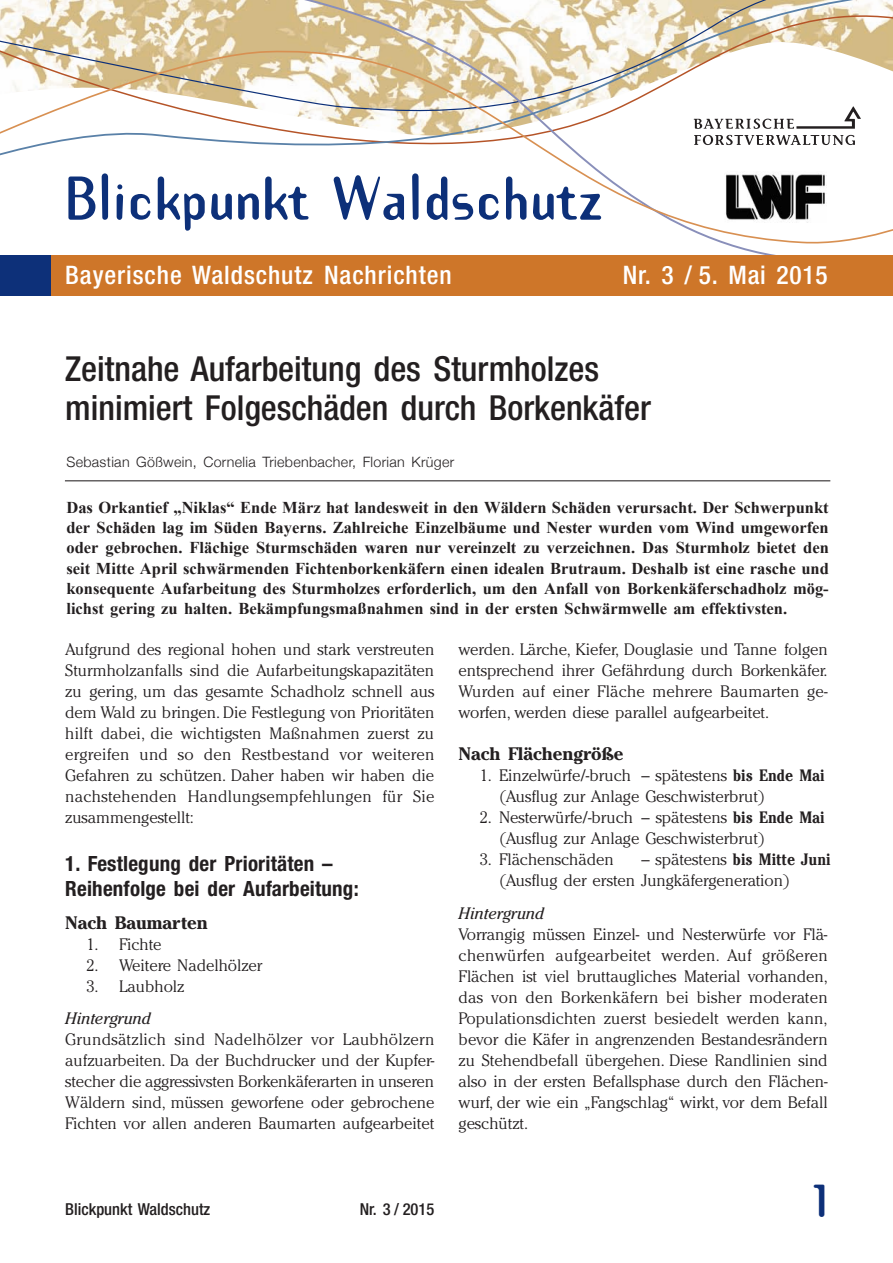
<style>
.page{position:relative;width:893px;height:1263px;background:#fff}
.page>*{position:absolute;margin:0;border:0;box-sizing:border-box;transform-origin:0 0}
.t1{font:700 54px "Template Gothic";color:#0d3079}
.t2{font:700 45px "Template Gothic";color:#0d3079}
.t3{font:500 condensed 34.5px/39px "Helvetica Neue";color:#231f20}
.t4{font:500 condensed 25.5px "Helvetica Neue";letter-spacing:.04em;color:#fff}
.t5{font:700 condensed 21px/25.5px "Helvetica Neue";letter-spacing:.01em;color:#231f20}
.t6{font:700 18px "Cheltenham";letter-spacing:-.005em;color:#231f20}
.t7{font:300 16.5px/21px "Cheltenham";letter-spacing:-.005em;color:#231f20;text-align:justify}
.t8{font:700 16.5px/20.2px "Times New Roman";color:#231f20;text-align:justify}
.t9{font:500 condensed 16.5px "Helvetica Neue";color:#231f20}
.t10{font:italic 16.5px "Cheltenham";letter-spacing:-.005em;color:#231f20}
.t11{font:300 14.25px "Helvetica Neue";letter-spacing:.02em;color:#231f20}
.s1{font-weight:700;font-stretch:condensed}
</style>
<div class="page">
<svg style="left:0;top:0;width:893px;height:41px"></svg>
<svg style="left:0;top:41px;width:893px;height:209px"></svg>
<div style="left:0;top:255px;width:893px;height:41px;background:#ce7629"></div>
<div style="left:0;top:255px;width:51px;height:41px;background:#0d3079"></div>
<img style="left:724px;top:171px;width:102px;height:51px">
<svg style="left:694px;top:106px;width:167px;height:39px"></svg>
<hr style="left:65px;top:480px;width:765px;height:1px;background:#231f20">
<h1 class="t1" style="left:65px;top:169px;width:539px">Blickpunkt Waldschutz</h1>
<h3 class="t4" style="left:65px;top:266px;width:388px">Bayerische Waldschutz Nachrichten</h3>
<h3 class="t4" style="left:623px;top:266px;width:206px">Nr. 3 / 5. Mai 2015</h3>
<h3 class="t3" style="left:65px;top:352px;width:587px">Zeitnahe Aufarbeitung des Sturmholzes minimiert Folgeschäden durch Borkenkäfer</h3>
<p class="t11" style="left:66px;top:453px;width:389px">Sebastian Gößwein, Cornelia Triebenbacher, Florian Krüger</p>
<p class="t8" style="left:66px;top:497px;width:764px">Das Orkantief „Niklas“ Ende März hat landesweit in den Wäldern Schäden verursacht. Der Schwerpunkt der Schäden lag im Süden Bayerns. Zahlreiche Einzelbäume und Nester wurden vom Wind umgeworfen oder gebrochen. Flächige Sturmschäden waren nur vereinzelt zu verzeichnen. Das Sturmholz bietet den seit Mitte April schwärmenden Fichtenborkenkäfern einen idealen Brutraum. Deshalb ist eine rasche und konsequente Aufarbeitung des Sturmholzes erforderlich, um den Anfall von Borkenkäferschadholz mög&shy;lichst gering zu halten. Bekämpfungsmaßnahmen sind in der ersten Schwärmwelle am effektivsten.</p>
<p class="t7" style="left:459px;top:640px;width:371px">werden. Lärche, Kiefer, Douglasie und Tanne folgen entsprechend ihrer Gefährdung durch Borkenkäfer.<br>Wurden auf einer Fläche mehrere Baumarten ge&shy;worfen, werden diese parallel aufgearbeitet.</p>
<p class="t6" style="left:459px;top:747px;width:166px">Nach Flächengröße</p>
<p class="t7" style="left:499px;top:766px;width:327px;text-indent:-19px">1. Einzelwürfe/-bruch – spätestens <span class="s1">bis Ende Mai </span>(Ausflug zur Anlage Geschwisterbrut)</p>
<p class="t7" style="left:499px;top:808px;width:327px;text-indent:-19px">2. Nesterwürfe/-bruch – spätestens <span class="s1">bis Ende Mai </span>(Ausflug zur Anlage Geschwisterbrut)</p>
<p class="t7" style="left:480px;top:850px;width:135px">3. Flächenschäden</p>
<p class="t7" style="left:65px;top:640px;width:371px">Aufgrund des regional hohen und stark verstreuten Sturmholzanfalls sind die Aufarbeitungskapazitäten zu gering, um das gesamte Schadholz schnell aus dem Wald zu bringen. Die Festlegung von Prioritäten hilft dabei, die wichtigsten Maßnahmen zuerst zu ergreifen und so den Restbestand vor weiteren Gefahren zu schützen. Daher haben wir haben die nachstehenden Handlungsempfehlungen für Sie zusammengestellt:</p>
<p class="t5" style="left:65px;top:852px;width:295px">1. Festlegung der Prioritäten –<br>Reihenfolge bei der Aufarbeitung:</p>
<p class="t6" style="left:65px;top:916px;width:144px">Nach Baumarten</p>
<p class="t7" style="left:87px;top:935px;width:77px">1. Fichte</p>
<p class="t7" style="left:87px;top:956px;width:177px">2. Weitere Nadelhölzer</p>
<p class="t7" style="left:87px;top:977px;width:99px">3. Laubholz</p>
<p class="t10" style="left:65px;top:1012px;width:87px">Hintergrund</p>
<p class="t7" style="left:65px;top:1030px;width:371px">Grundsätzlich sind Nadelhölzer vor Laubhölzern aufzuarbeiten. Da der Buchdrucker und der Kupfer&shy;stecher die aggressivsten Borkenkäferarten in unseren Wäldern sind, müssen geworfene oder gebrochene Fichten vor allen anderen Baumarten aufgearbeitet</p>
<p class="t7" style="left:499px;top:850px;width:333px;text-indent:142px">– spätestens <span class="s1">bis Mitte Juni </span>(Ausflug der ersten Jungkäfergeneration)</p>
<p class="t10" style="left:459px;top:908px;width:87px">Hintergrund</p>
<p class="t7" style="left:459px;top:925px;width:371px">Vorrangig müssen Einzel- und Nesterwürfe vor Flä&shy;chenwürfen aufgearbeitet werden. Auf größeren Flächen ist viel bruttaugliches Material vorhanden, das von den Borkenkäfern bei bisher moderaten Populationsdichten zuerst besiedelt werden kann, bevor die Käfer in angrenzenden Bestandesrändern zu Stehendbefall übergehen. Diese Randlinien sind also in der ersten Befallsphase durch den Flächen&shy;wurf, der wie ein „Fangschlag“ wirkt, vor dem Befall geschützt.</p>
<p class="t9" style="left:65px;top:1203px;width:147px">Blickpunkt Waldschutz</p>
<p class="t9" style="left:360px;top:1203px;width:76px">Nr. 3 / 2015</p>
<h2 class="t2" style="left:812px;top:1175px;width:17px">1</h2>
</div>
